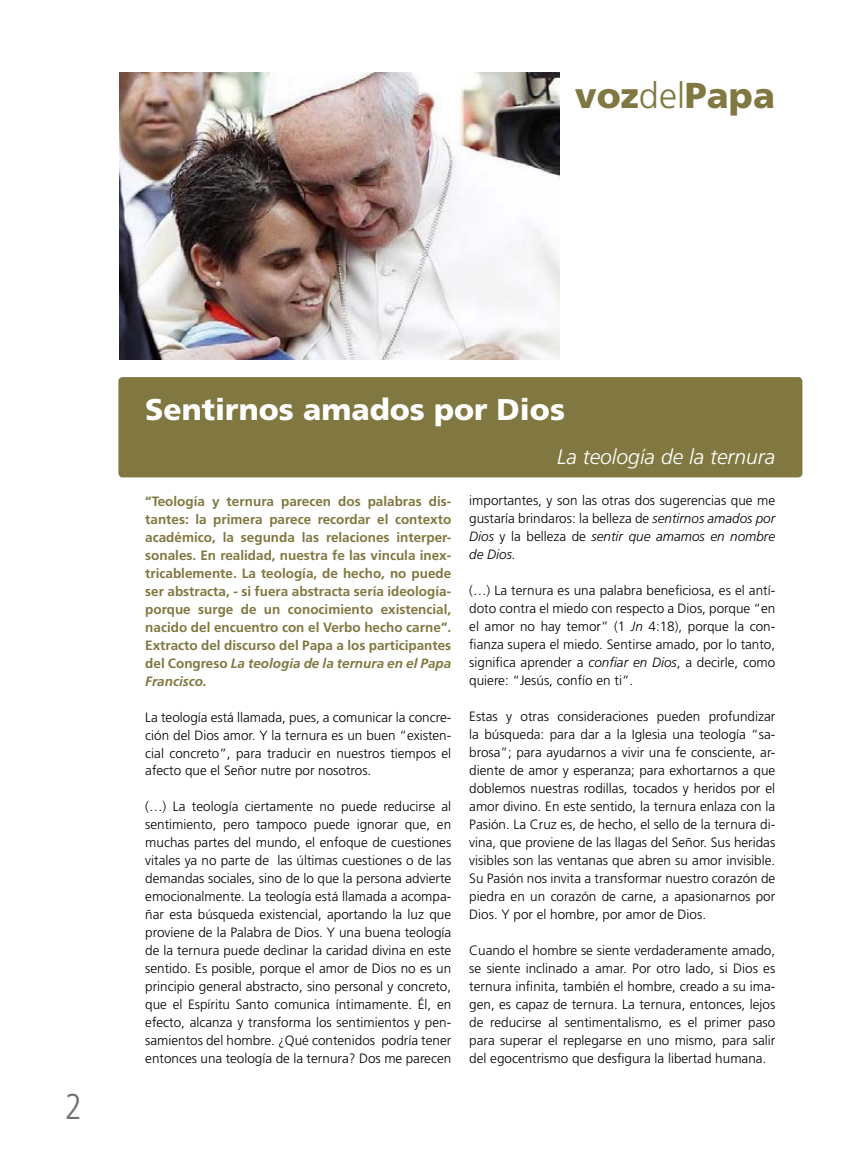
<style>
.page{position:relative;width:864px;height:1170px;background:#fff}
.page>*{position:absolute;margin:0;border:0;box-sizing:border-box;transform-origin:0 0}
.t1{font:900 36px "Frutiger LT Std";color:#807840}
.t2{font:300 condensed 36px "Frutiger LT Std";color:#706f6f}
.t3{font:900 30px "Frutiger LT Std";color:#fff}
.t4{font:italic 300 21px "Frutiger LT Std";color:#fff}
.t5{font:300 13.5px/18px "Frutiger LT Std";color:#000;text-align:justify}
.t6{font:700 13.5px/18px "Frutiger LT Std";color:#807840;text-align:justify}
.s1{font-weight:300}
.s2{font-style:italic}
</style>
<div class="page">
<img style="left:119px;top:72px;width:440px;height:288px">
<div style="left:118px;top:377px;width:684px;height:100px;background:#807840;border-radius:4px"></div>
<h1 class="t1" style="left:575px;top:74px;width:202px">voz<span class="s1">del</span>Papa</h1>
<h1 class="t2" style="left:65px;top:1086px;width:19px">2</h1>
<h2 class="t3" style="left:145px;top:391px;width:421px">Sentirnos amados por Dios</h2>
<h3 class="t4" style="left:557px;top:444px;width:220px">La teología de la ternura</h3>
<p class="t6" style="left:145px;top:492px;width:308px">“Teología y ternura parecen dos palabras dis&shy;tantes: la primera parece recordar el contexto académico, la segunda las relaciones interper&shy;sonales. En realidad, nuestra fe las vincula inex&shy;tricablemente. La teología, de hecho, no puede ser abstracta, - si fuera abstracta sería ideología&shy;porque surge de un conocimiento existencial, nacido del encuentro con el Verbo hecho carne”.<br>Extracto del discurso del Papa a los participantes del Congreso <span class="s2">La teología de la ternura en el Papa Francisco.</span></p>
<p class="t5" style="left:145px;top:708px;width:308px">La teología está llamada, pues, a comunicar la concre&shy;ción del Dios amor. Y la ternura es un buen “existen&shy;cial concreto”, para traducir en nuestros tiempos el afecto que el Señor nutre por nosotros.</p>
<p class="t5" style="left:145px;top:798px;width:308px">(…) La teología ciertamente no puede reducirse al sentimiento, pero tampoco puede ignorar que, en muchas partes del mundo, el enfoque de cuestiones vitales ya no parte de las últimas cuestiones o de las demandas sociales, sino de lo que la persona advierte emocionalmente. La teología está llamada a acompa&shy;ñar esta búsqueda existencial, aportando la luz que proviene de la Palabra de Dios. Y una buena teología de la ternura puede declinar la caridad divina en este sentido. Es posible, porque el amor de Dios no es un principio general abstracto, sino personal y concreto, que el Espíritu Santo comunica íntimamente. Él, en efecto, alcanza y transforma los sentimientos y pen&shy;samientos del hombre. ¿Qué contenidos podría tener entonces una teología de la ternura? Dos me parecen</p>
<p class="t5" style="left:469px;top:492px;width:307px">importantes, y son las otras dos sugerencias que me gustaría brindaros: la belleza de <span class="s2">sentirnos amados por Dios</span> y la belleza de <span class="s2">sentir que amamos en nombre de Dios.</span></p>
<p class="t5" style="left:469px;top:582px;width:308px">(…) La ternura es una palabra beneficiosa, es el antí&shy;doto contra el miedo con respecto a Dios, porque “en el amor no hay temor” (1 <span class="s2">Jn</span> 4:18), porque la con&shy;fianza supera el miedo. Sentirse amado, por lo tanto, significa aprender a <span class="s2">confiar en Dios</span>, a decirle, como quiere: “Jesús, confío en ti”.</p>
<p class="t5" style="left:469px;top:708px;width:308px">Estas y otras consideraciones pueden profundizar la búsqueda: para dar a la Iglesia una teología “sa&shy;brosa”; para ayudarnos a vivir una fe consciente, ar&shy;diente de amor y esperanza; para exhortarnos a que doblemos nuestras rodillas, tocados y heridos por el amor divino. En este sentido, la ternura enlaza con la Pasión. La Cruz es, de hecho, el sello de la ternura di&shy;vina, que proviene de las llagas del Señor. Sus heridas visibles son las ventanas que abren su amor invisible.<br>Su Pasión nos invita a transformar nuestro corazón de piedra en un corazón de carne, a apasionarnos por Dios. Y por el hombre, por amor de Dios.</p>
<p class="t5" style="left:469px;top:942px;width:308px">Cuando el hombre se siente verdaderamente amado, se siente inclinado a amar. Por otro lado, si Dios es ternura infinita, también el hombre, creado a su ima&shy;gen, es capaz de ternura. La ternura, entonces, lejos de reducirse al sentimentalismo, es el primer paso para superar el replegarse en uno mismo, para salir del egocentrismo que desfigura la libertad humana.</p>
</div>
